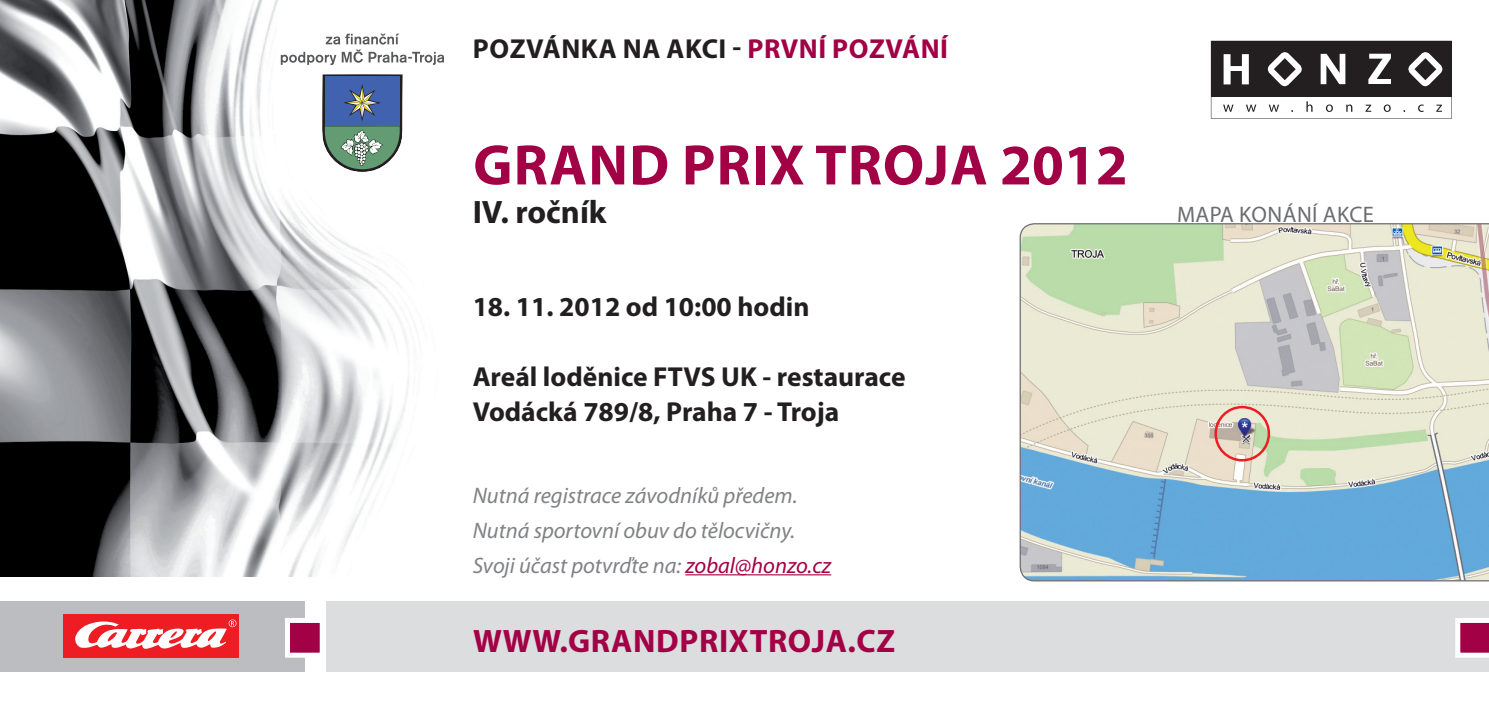
<style>
.page{position:relative;width:1489px;height:702px;background:#fff}
.page>*{position:absolute;margin:0;border:0;box-sizing:border-box;transform-origin:0 0}
.t1{font:700 57.5px "Myriad Pro";letter-spacing:.02em;color:#a30146}
.t2{font:700 32.5px "Myriad Pro";letter-spacing:.02em;color:#a30146}
.t3{font:700 32.5px "Myriad Pro";color:#231f20}
.t4{font:700 27.5px "Myriad Pro";color:#231f20}
.t5{font:700 27.5px "Myriad Pro";letter-spacing:.02em;color:#231f20}
.t6{font:italic 22.5px "Myriad Pro";color:#808285}
.t7{font:22.5px "Myriad Pro";letter-spacing:.02em;color:#6c6d70}
.s1{color:#a30146}
</style>
<div class="page">
<img style="left:0;top:0;width:445px;height:576px">
<div style="left:326px;top:601px;width:1162px;height:70px;background:#dcdddf"></div>
<div style="left:0;top:601px;width:305px;height:70px;background:#bcbdc0"></div>
<div style="left:285px;top:618px;width:40px;height:39px;background:#a30146;border:5px solid #fff"></div>
<svg style="left:1455px;top:618px;width:33px;height:39px"></svg>
<hr style="left:685px;top:574px;width:146px;height:1px;background:#a30146">
<svg style="left:1210px;top:41px;width:241px;height:78px"></svg>
<svg style="left:1019px;top:223px;width:469px;height:358px;background:#bbcfcb"></svg>
<div style="left:63px;top:614px;width:176px;height:43px;background:#ee1d23"></div>
<svg style="left:75px;top:619px;width:161px;height:30px"></svg>
<svg style="left:281px;top:34px;width:163px;height:31px"></svg>
<svg style="left:321px;top:73px;width:83px;height:100px"></svg>
<div style="left:1214px;top:406px;width:55px;height:55px;border:2px solid #ee1d23;border-radius:50%"></div>
<p class="t5" style="left:473px;top:33px;width:476px">POZVÁNKA NA AKCI - <span class="s1">PRVNÍ POZVÁNÍ</span></p>
<p class="t1" style="left:473px;top:133px;width:656px">GRAND PRIX TROJA 2012</p>
<p class="t3" style="left:472px;top:194px;width:135px">IV. ročník</p>
<p class="t4" style="left:472px;top:291px;width:338px">18. 11. 2012 od 10:00 hodin</p>
<p class="t4" style="left:472px;top:361px;width:434px">Areál loděnice FTVS UK - restaurace</p>
<p class="t4" style="left:472px;top:396px;width:368px">Vodácká 789/8, Praha 7 - Troja</p>
<p class="t6" style="left:472px;top:483px;width:326px">Nutná registrace závodníků předem.</p>
<p class="t6" style="left:472px;top:518px;width:324px">Nutná sportovní obuv do tělocvičny.</p>
<p class="t6" style="left:472px;top:553px;width:360px">Svoji účast potvrďte na: <span class="s1">zobal@honzo.cz</span></p>
<p class="t2" style="left:473px;top:622px;width:423px">WWW.GRANDPRIXTROJA.CZ</p>
<p class="t7" style="left:1177px;top:200px;width:198px">MAPA KONÁNÍ AKCE</p>
</div>
